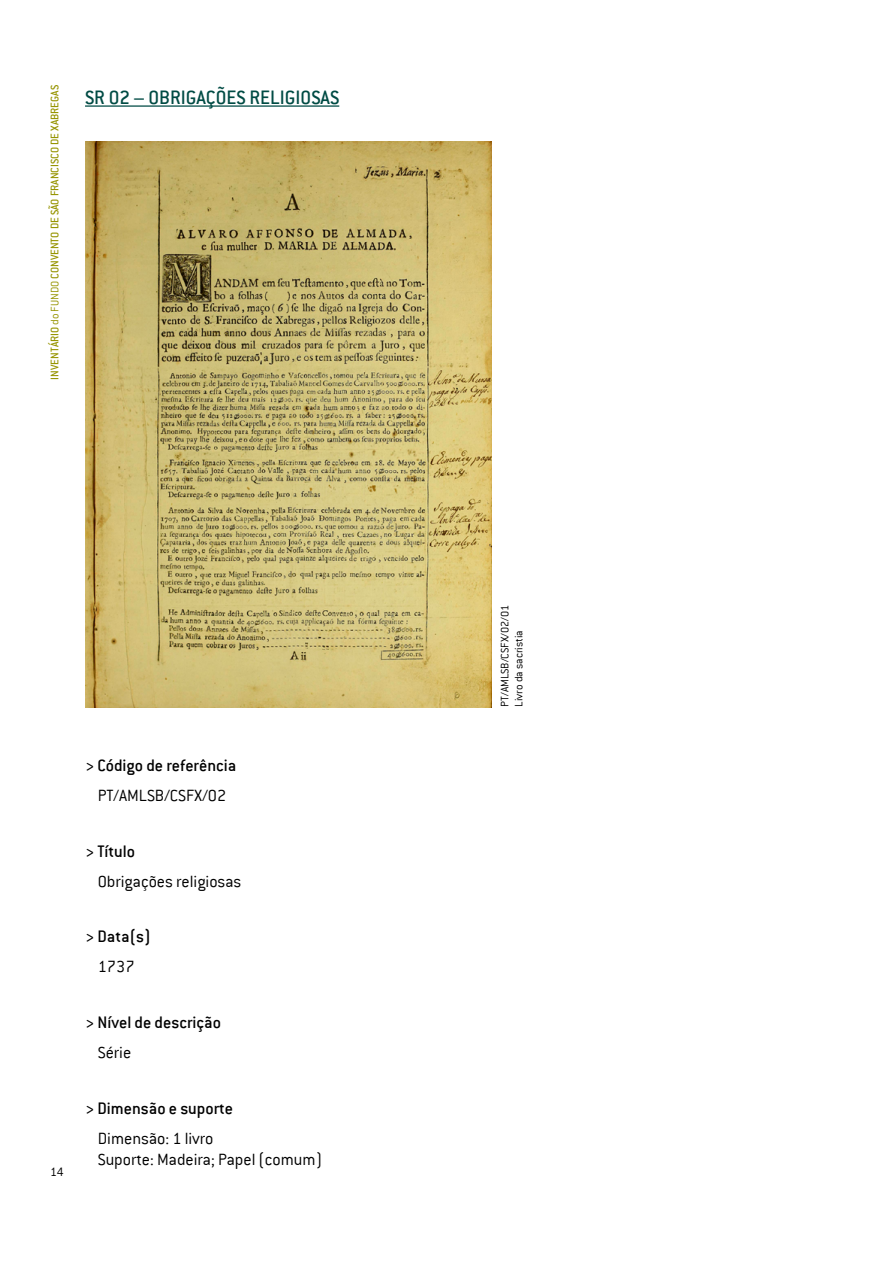
<style>
.page{position:relative;width:893px;height:1263px;background:#fff}
.page>*{position:absolute;margin:0;border:0;box-sizing:border-box;transform-origin:0 0}
.titulos{font:500 21px "Conduit ITC";color:#004b44}
.Estilo_de_parágrafo_2{font:300 18px "Conduit ITC";color:#000}
.Estilo_de_parágrafo_1{font:500 18px "Conduit ITC";color:#000}
.t1{font:300 13.5px "Conduit ITC";color:#000}
.t2{font:500 12px "Conduit ITC";color:#969400}
.t3{font:300 12px "Conduit ITC";color:#000}
.s1{font-weight:300}
</style>
<div class="page">
<hr style="left:85px;top:105px;width:254px;height:2px;background:#004b44">
<img style="left:85px;top:141px;width:406px;height:566px">
<p class="t2" style="left:48px;top:380px;width:296px;rotate:-90deg">INVENTÁRIO <span class="s1">do FUNDO</span> CONVENTO DE SÃO FRANCISCO DE XABREGAS</p>
<p class="titulos" style="left:85px;top:85px;width:256px">SR 02 – OBRIGAÇÕES RELIGIOSAS</p>
<p class="Estilo_de_parágrafo_1" style="left:85px;top:755px;width:153px">&gt; Código de referência</p>
<p class="Estilo_de_parágrafo_2" style="left:98px;top:786px;width:130px">PT/AMLSB/CSFX/02</p>
<p class="Estilo_de_parágrafo_1" style="left:85px;top:841px;width:52px">&gt; Título</p>
<p class="Estilo_de_parágrafo_2" style="left:98px;top:871px;width:145px">Obrigações religiosas</p>
<p class="Estilo_de_parágrafo_1" style="left:85px;top:926px;width:67px">&gt; Data(s)</p>
<p class="Estilo_de_parágrafo_2" style="left:98px;top:957px;width:38px">1737</p>
<p class="t1" style="left:50px;top:1164px;width:15px">14</p>
<p class="Estilo_de_parágrafo_1" style="left:85px;top:1012px;width:138px">&gt; Nível de descrição</p>
<p class="Estilo_de_parágrafo_2" style="left:98px;top:1043px;width:35px">Série</p>
<p class="Estilo_de_parágrafo_1" style="left:85px;top:1098px;width:150px">&gt; Dimensão e suporte</p>
<p class="Estilo_de_parágrafo_2" style="left:98px;top:1128px;width:117px">Dimensão: 1 livro</p>
<p class="Estilo_de_parágrafo_2" style="left:98px;top:1150px;width:226px">Suporte: Madeira; Papel (comum)</p>
<p class="t3" style="left:498px;top:707px;width:103px;rotate:-90deg">PT/AMLSB/CSFX/02/01</p>
<p class="t3" style="left:512px;top:707px;width:78px;rotate:-90deg">Livro da sacristia</p>
</div>
